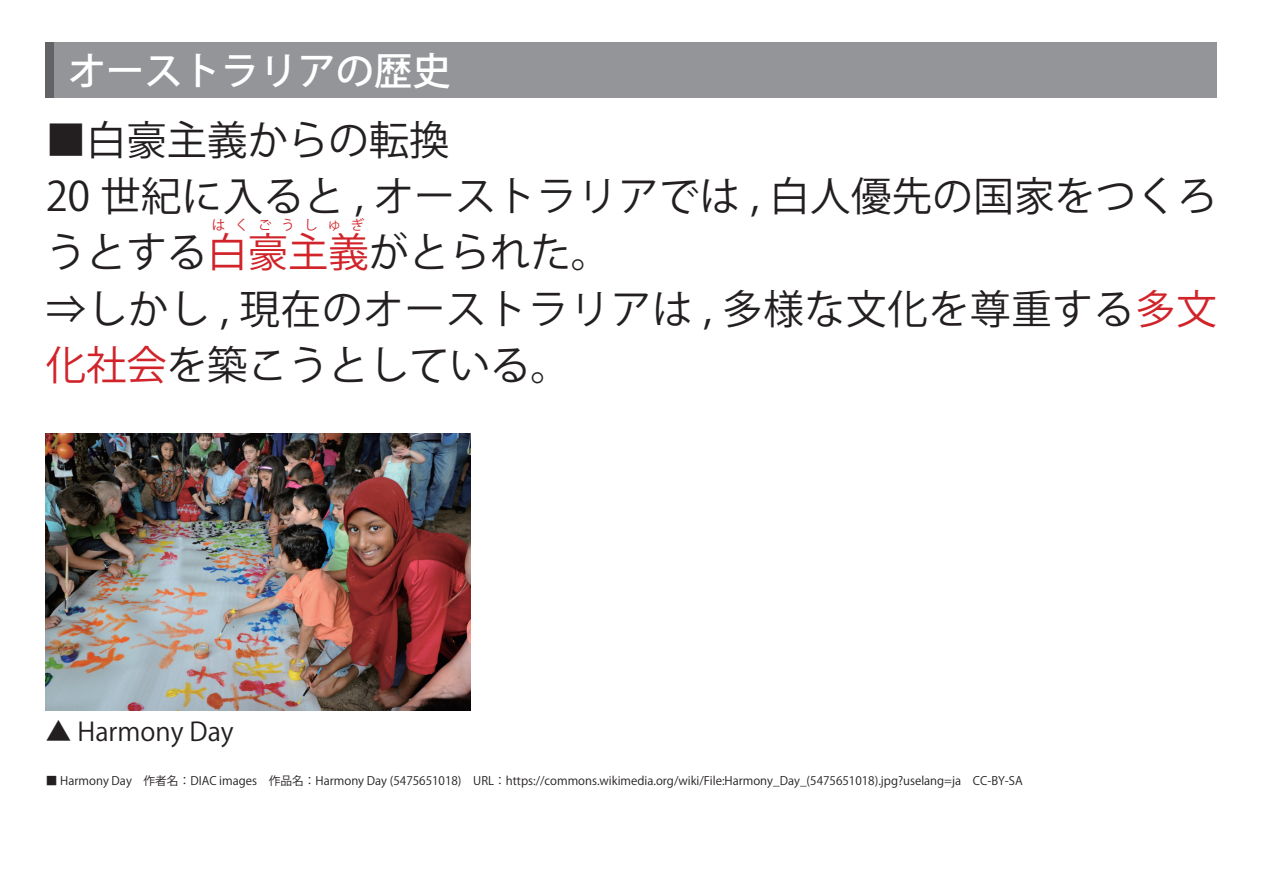
<style>
.page{position:relative;width:1263px;height:893px;background:#fff}
.page>*{position:absolute;margin:0;border:0;box-sizing:border-box;transform-origin:0 0}
.t1{font:40.35px/56.4px "Koz Go Pr 6 N";letter-spacing:.01em;color:#231f20}
.t2{font:500 38.25px "Koz Go Pr 6 N";color:#fff}
.t3{font:25.5px "Koz Go Pr 6 N";color:#231f20}
.t4{font:13.8px "Koz Go Pr 6 N";letter-spacing:.67em;color:#d1232a}
.t5{font:11.7px "Koz Go Pr 6 N";color:#231f20}
.s1{color:#d1232a}
</style>
<div class="page">
<img style="left:46px;top:434px;width:425px;height:276px">
<div style="left:46px;top:43px;width:1171px;height:55px;background:#939598"></div>
<div style="left:46px;top:43px;width:8px;height:55px;background:#636366"></div>
<h2 class="t2" style="left:68px;top:49px;width:384px">オーストラリアの歴史</h2>
<h1 class="t1" style="left:46px;top:112px;width:1173px">■白豪主義からの転換<br>20 世紀に入ると , オーストラリアでは , 白人優先の国家をつくろうとする<span class="s1">白豪主義</span>がとられた。</h1>
<p class="t4" style="left:212px;top:217px;width:154px">はくごうしゅぎ</p>
<h1 class="t1" style="left:46px;top:282px;width:1173px">⇒しかし , 現在のオーストラリアは , 多様な文化を尊重する<span class="s1">多文化社会</span>を築こうとしている。</h1>
<h3 class="t3" style="left:46px;top:717px;width:190px">▲ Harmony Day</h3>
<p class="t5" style="left:46px;top:774px;width:978px">■ Harmony Day　作者名：DIAC images　作品名：Harmony Day (5475651018)　URL：https://commons.wikimedia.org/wiki/File:Harmony_Day_(5475651018).jpg?uselang=ja　CC-BY-SA</p>
</div>
